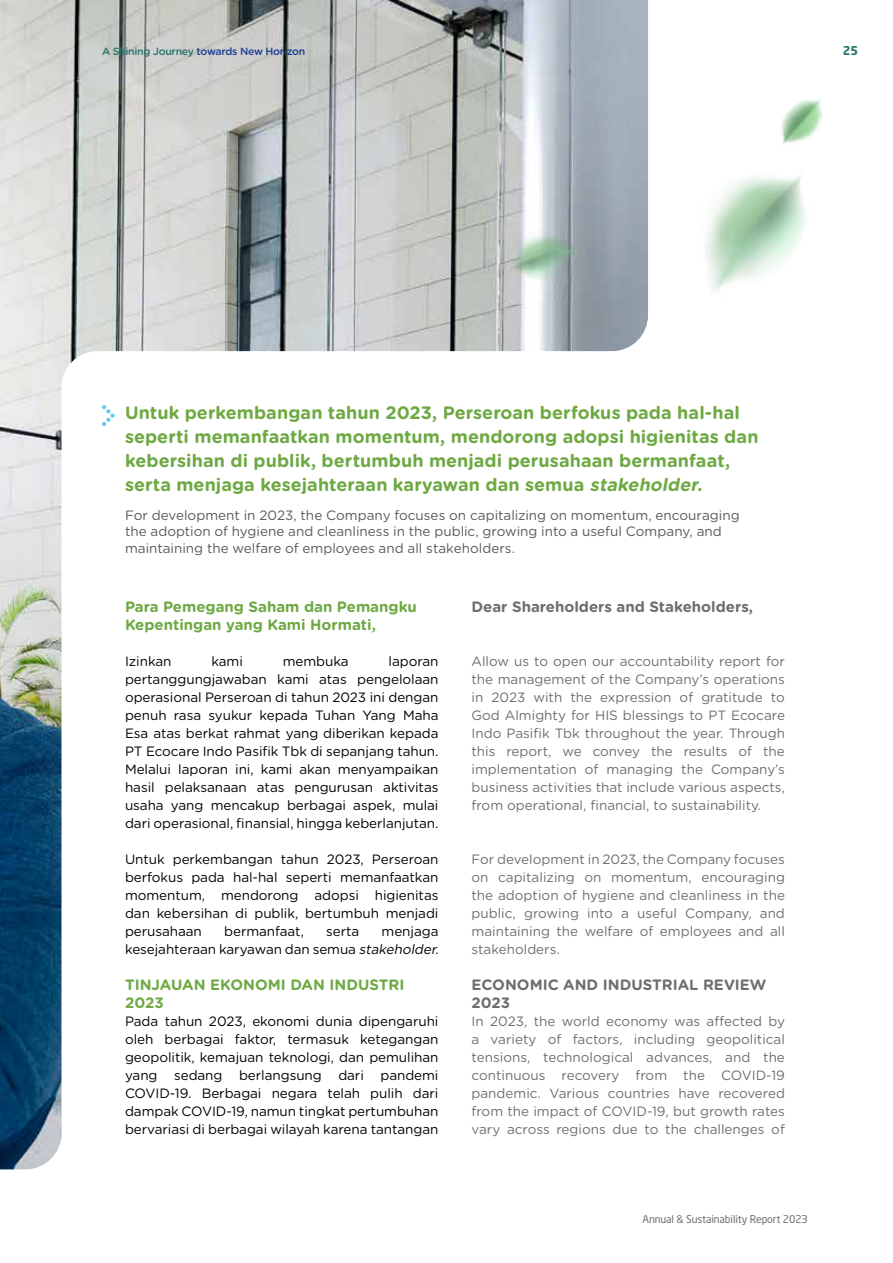
<style>
.page{position:relative;width:893px;height:1263px;background:#fff}
.page>*{position:absolute;margin:0;border:0;box-sizing:border-box;transform-origin:0 0}
.t1{font:700 18px/24px "Gotham Rounded";color:#6ea943}
.t2{font:700 15px/18px "Gotham Rounded";color:#6ea943}
.t3{font:700 15px/18px "Gotham Rounded";color:#6d6e71}
.t4{font:13.5px/18px "Gotham Rounded";letter-spacing:-.005em;color:#000;text-align:justify}
.t5{font:13.5px/18px "Gotham Rounded";color:#6d6e71;text-align:justify}
.t6{font:13.5px/16.2px "Gotham Rounded";color:#58595b}
.t7{font:700 12px "Neo Sans Pro";color:#26736b}
.t8{font:500 10.5px "Gotham Rounded";letter-spacing:-.025em;color:#1a3d94}
.t9{font:10.5px "Neo Sans Pro";letter-spacing:-.01em;color:#6d6e71}
.s1{color:#26736b}
.s2{font-style:italic}
</style>
<div class="page">
<img style="left:0;top:0;width:648px;height:1169px">
<img style="left:511px;top:99px;width:310px;height:198px">
<svg style="left:102px;top:405px;width:13px;height:21px"></svg>
<p class="t8" style="left:102px;top:44px;width:205px"><span class="s1">A Shining Journey</span> towards New Horizon</p>
<p class="t7" style="left:843px;top:43px;width:17px">25</p>
<p class="t1" style="left:125px;top:400px;width:635px">Untuk perkembangan tahun 2023, Perseroan berfokus pada hal-hal seperti memanfaatkan momentum, mendorong adopsi higienitas dan kebersihan di publik, bertumbuh menjadi perusahaan bermanfaat, serta menjaga kesejahteraan karyawan dan semua <span class="s2">stakeholder.</span></p>
<p class="t6" style="left:125px;top:507px;width:616px">For development in 2023, the Company focuses on capitalizing on momentum, encouraging the adoption of hygiene and cleanliness in the public, growing into a useful Company, and maintaining the welfare of employees and all stakeholders.</p>
<p class="t2" style="left:125px;top:597px;width:293px">Para Pemegang Saham dan Pemangku<br>Kepentingan yang Kami Hormati,</p>
<p class="t4" style="left:125px;top:652px;width:48px">Izinkan</p>
<p class="t4" style="left:211px;top:652px;width:33px">kami</p>
<p class="t4" style="left:283px;top:652px;width:67px">membuka</p>
<p class="t4" style="left:125px;top:652px;width:315px;text-indent:264px">laporan pertanggungjawaban kami atas pengelolaan operasional Perseroan di tahun 2023 ini dengan penuh rasa syukur kepada Tuhan Yang Maha Esa atas berkat rahmat yang diberikan kepada PT Ecocare Indo Pasifik Tbk di sepanjang tahun.<br>Melalui laporan ini, kami akan menyampaikan hasil pelaksanaan atas pengurusan aktivitas usaha yang mencakup berbagai aspek, mulai dari operasional, finansial, hingga keberlanjutan.</p>
<p class="t4" style="left:125px;top:850px;width:315px">Untuk perkembangan tahun 2023, Perseroan berfokus pada hal-hal seperti memanfaatkan momentum, mendorong adopsi higienitas dan kebersihan di publik, bertumbuh menjadi perusahaan</p>
<p class="t4" style="left:224px;top:922px;width:81px">bermanfaat,</p>
<p class="t4" style="left:326px;top:922px;width:35px">serta</p>
<p class="t4" style="left:125px;top:922px;width:318px;text-align:right">menjaga<br>kesejahteraan karyawan dan semua <span class="s2">stakeholder.</span></p>
<p class="t2" style="left:125px;top:975px;width:281px">TINJAUAN EKONOMI DAN INDUSTRI<br>2023</p>
<p class="t4" style="left:125px;top:1012px;width:315px">Pada tahun 2023, ekonomi dunia dipengaruhi oleh berbagai faktor, termasuk ketegangan geopolitik, kemajuan teknologi, dan pemulihan yang sedang berlangsung dari pandemi COVID-19. Berbagai negara telah pulih dari dampak COVID-19, namun tingkat pertumbuhan bervariasi di berbagai wilayah karena tantangan</p>
<p class="t3" style="left:471px;top:597px;width:283px">Dear Shareholders and Stakeholders,</p>
<p class="t5" style="left:471px;top:652px;width:315px">Allow us to open our accountability report for the management of the Company’s operations in 2023 with the expression of gratitude to God Almighty for HIS blessings to PT Ecocare Indo Pasifik Tbk throughout the year. Through this report, we convey the results of the implementation of managing the Company’s business activities that include various aspects, from operational, financial, to sustainability.</p>
<p class="t5" style="left:471px;top:850px;width:315px">For development in 2023, the Company focuses on capitalizing on momentum, encouraging the adoption of hygiene and cleanliness in the public, growing into a useful Company, and maintaining the welfare of employees and all stakeholders.</p>
<p class="t3" style="left:471px;top:975px;width:296px">ECONOMIC AND INDUSTRIAL REVIEW<br>2023</p>
<p class="t5" style="left:471px;top:1012px;width:315px">In 2023, the world economy was affected by a variety of factors, including geopolitical tensions, technological advances, and the continuous recovery from the COVID-19 pandemic. Various countries have recovered from the impact of COVID-19, but growth rates vary across regions due to the challenges of</p>
<p class="t9" style="left:642px;top:1212px;width:167px">Annual &amp; Sustainability Report 2023</p>
</div>
